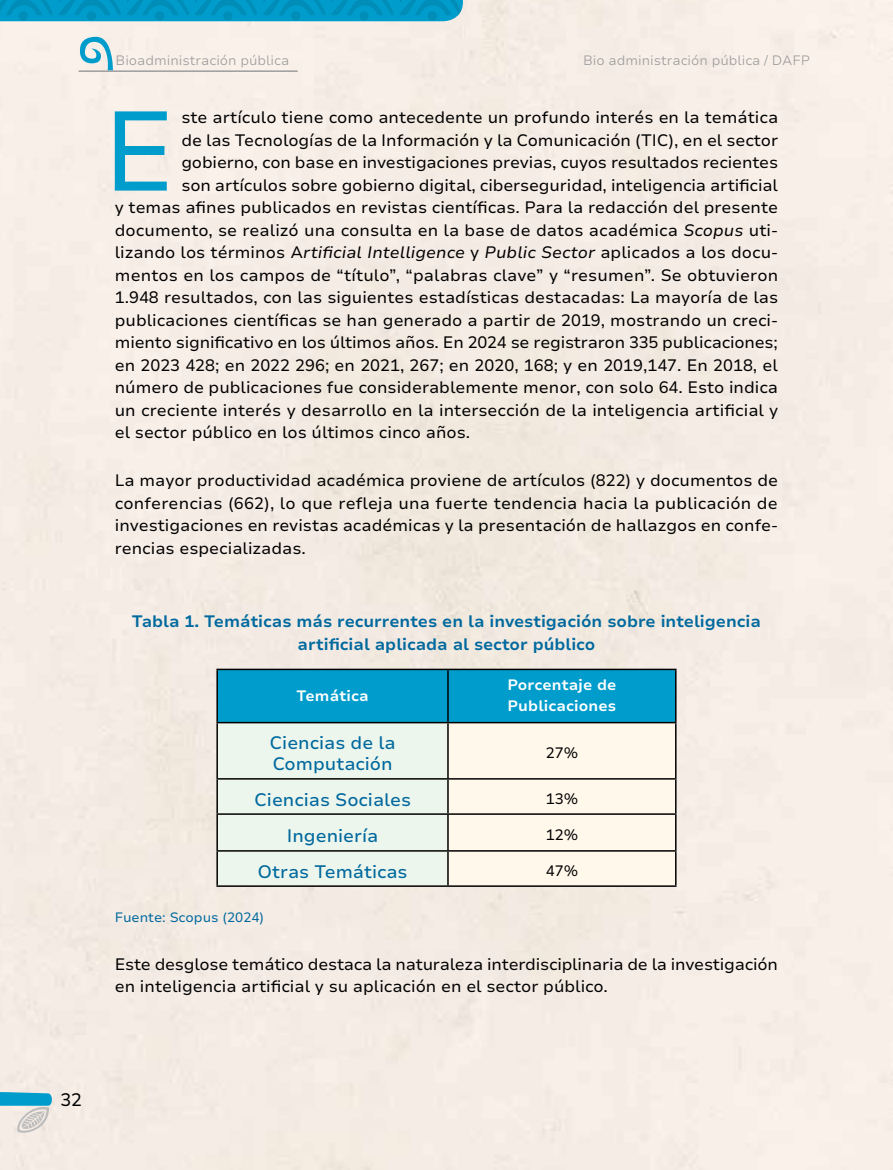
<style>
.page{position:relative;width:893px;height:1170px;background:#fff}
.page>*{position:absolute;margin:0;border:0;box-sizing:border-box;transform-origin:0 0}
.t1{font:112.2px "Nunito Sans 7 pt";color:#009dcc}
.t2{font:500 18px/21px "Nunito Sans 7 pt";color:#00699e}
.t3{font:18px "Nunito Sans 7 pt";color:#000}
.t4{font:16.5px/22.5px "Nunito Sans 7 pt";color:#000;text-align:justify}
.t5{font:700 16.5px/22.5px "Nunito Sans 7 pt";color:#00699e;text-align:center}
.t6{font:700 15px/21px "Nunito Sans 7 pt";letter-spacing:.01em;color:#fff}
.t7{font:15px "Nunito Sans 7 pt";color:#000}
.t8{font:300 13.5px "Nunito Sans 7 pt";color:#9d9d9c}
.t9{font:13.5px "Nunito Sans 7 pt";color:#00699e}
.s1{font-style:italic}
</style>
<div class="page">
<div style="left:0;top:0;width:893px;height:1169px;background:#f5ece5"></div>
<svg style="left:218px;top:670px;width:457px;height:215px;background:#b7dde1"></svg>
<hr style="left:216px;top:668px;width:232px;height:2px;background:#000">
<hr style="left:216px;top:670px;width:2px;height:51px;background:#000">
<hr style="left:448px;top:668px;width:228px;height:2px;background:#000">
<hr style="left:447px;top:670px;width:2px;height:51px;background:#000">
<hr style="left:675px;top:670px;width:1px;height:51px;background:#000">
<hr style="left:216px;top:721px;width:232px;height:2px;background:#000">
<hr style="left:448px;top:721px;width:228px;height:2px;background:#000">
<hr style="left:675px;top:723px;width:1px;height:55px;background:#000">
<hr style="left:216px;top:778px;width:232px;height:1px;background:#000">
<hr style="left:448px;top:778px;width:228px;height:1px;background:#000">
<hr style="left:675px;top:779px;width:1px;height:34px;background:#000">
<hr style="left:216px;top:813px;width:232px;height:1px;background:#000">
<hr style="left:448px;top:813px;width:228px;height:1px;background:#000">
<hr style="left:675px;top:814px;width:1px;height:36px;background:#000">
<hr style="left:216px;top:850px;width:232px;height:1px;background:#000">
<hr style="left:448px;top:850px;width:228px;height:1px;background:#000">
<hr style="left:675px;top:851px;width:1px;height:34px;background:#000">
<hr style="left:448px;top:885px;width:228px;height:1px;background:#000">
<hr style="left:216px;top:723px;width:2px;height:55px;background:#000">
<hr style="left:447px;top:723px;width:2px;height:55px;background:#000">
<hr style="left:216px;top:779px;width:2px;height:34px;background:#000">
<hr style="left:447px;top:779px;width:2px;height:34px;background:#000">
<hr style="left:216px;top:814px;width:2px;height:36px;background:#000">
<hr style="left:447px;top:814px;width:2px;height:36px;background:#000">
<hr style="left:216px;top:851px;width:2px;height:34px;background:#000">
<hr style="left:447px;top:851px;width:2px;height:34px;background:#000">
<hr style="left:216px;top:885px;width:232px;height:1px;background:#000">
<svg style="left:0;top:0;width:463px;height:21px;background:#0198c5"></svg>
<hr style="left:79px;top:70px;width:218px;height:2px;background:#9d9d9c">
<svg style="left:0;top:1090px;width:53px;height:45px;background:#a7ced7"></svg>
<svg style="left:79px;top:37px;width:34px;height:33px"></svg>
<p class="t8" style="left:116px;top:51px;width:175px">Bioadministración pública</p>
<p class="t8" style="left:583px;top:51px;width:229px">Bio administración pública / DAFP</p>
<h1 class="t1" style="left:103px;top:73px;width:75px">E</h1>
<p class="t4" style="left:181px;top:106px;width:598px">ste artículo tiene como antecedente un profundo interés en la temática</p>
<p class="t4" style="left:181px;top:128px;width:598px">de las Tecnologías de la Información y la Comunicación (TIC), en el sector</p>
<p class="t4" style="left:181px;top:151px;width:598px">gobierno, con base en investigaciones previas, cuyos resultados recientes</p>
<p class="t4" style="left:181px;top:173px;width:598px">son artículos sobre gobierno digital, ciberseguridad, inteligencia artificial</p>
<p class="t4" style="left:115px;top:196px;width:665px">y temas afines publicados en revistas científicas. Para la redacción del presente</p>
<p class="t4" style="left:115px;top:218px;width:665px">documento, se realizó una consulta en la base de datos académica <span class="s1">Scopus</span> uti-</p>
<p class="t4" style="left:115px;top:241px;width:665px">lizando los términos A<span class="s1">rtificial Intelligence</span> y <span class="s1">Public Sector</span> aplicados a los docu-</p>
<p class="t4" style="left:115px;top:263px;width:665px">mentos en los campos de “título”, “palabras clave” y “resumen”. Se obtuvieron</p>
<p class="t4" style="left:115px;top:286px;width:665px">1.948 resultados, con las siguientes estadísticas destacadas: La mayoría de las</p>
<p class="t4" style="left:115px;top:308px;width:665px">publicaciones científicas se han generado a partir de 2019, mostrando un creci-</p>
<p class="t4" style="left:115px;top:331px;width:665px">miento significativo en los últimos años. En 2024 se registraron 335 publicaciones;</p>
<p class="t4" style="left:115px;top:353px;width:665px">en 2023 428; en 2022 296; en 2021, 267; en 2020, 168; y en 2019,147. En 2018, el</p>
<p class="t4" style="left:115px;top:376px;width:665px">número de publicaciones fue considerablemente menor, con solo 64. Esto indica</p>
<p class="t4" style="left:115px;top:398px;width:665px">un creciente interés y desarrollo en la intersección de la inteligencia artificial y</p>
<p class="t4" style="left:115px;top:421px;width:357px">el sector público en los últimos cinco años.</p>
<p class="t4" style="left:115px;top:469px;width:665px">La mayor productividad académica proviene de artículos (822) y documentos de conferencias (662), lo que refleja una fuerte tendencia hacia la publicación de investigaciones en revistas académicas y la presentación de hallazgos en confe&shy;rencias especializadas.</p>
<p class="t5" style="left:132px;top:609px;width:630px">Tabla 1. Temáticas más recurrentes en la investigación sobre inteligencia artificial aplicada al sector público</p>
<p class="t6" style="left:297px;top:684px;width:74px">Temática</p>
<p class="t6" style="left:507px;top:673px;width:110px">Porcentaje de<br>Publicaciones</p>
<p class="t2" style="left:269px;top:732px;width:128px">Ciencias de la<br>Computación</p>
<p class="t7" style="left:546px;top:742px;width:34px">27%</p>
<p class="t2" style="left:254px;top:788px;width:158px">Ciencias Sociales</p>
<p class="t7" style="left:546px;top:788px;width:34px">13%</p>
<p class="t2" style="left:287px;top:824px;width:93px">Ingeniería</p>
<p class="t7" style="left:546px;top:824px;width:34px">12%</p>
<p class="t2" style="left:258px;top:860px;width:152px">Otras Temáticas</p>
<p class="t7" style="left:546px;top:860px;width:34px">47%</p>
<p class="t9" style="left:115px;top:907px;width:151px">Fuente: Scopus (2024)</p>
<p class="t4" style="left:115px;top:952px;width:665px">Este desglose temático destaca la naturaleza interdisciplinaria de la investigación en inteligencia artificial y su aplicación en el sector público.</p>
<p class="t3" style="left:61px;top:1087px;width:23px">32</p>
</div>
